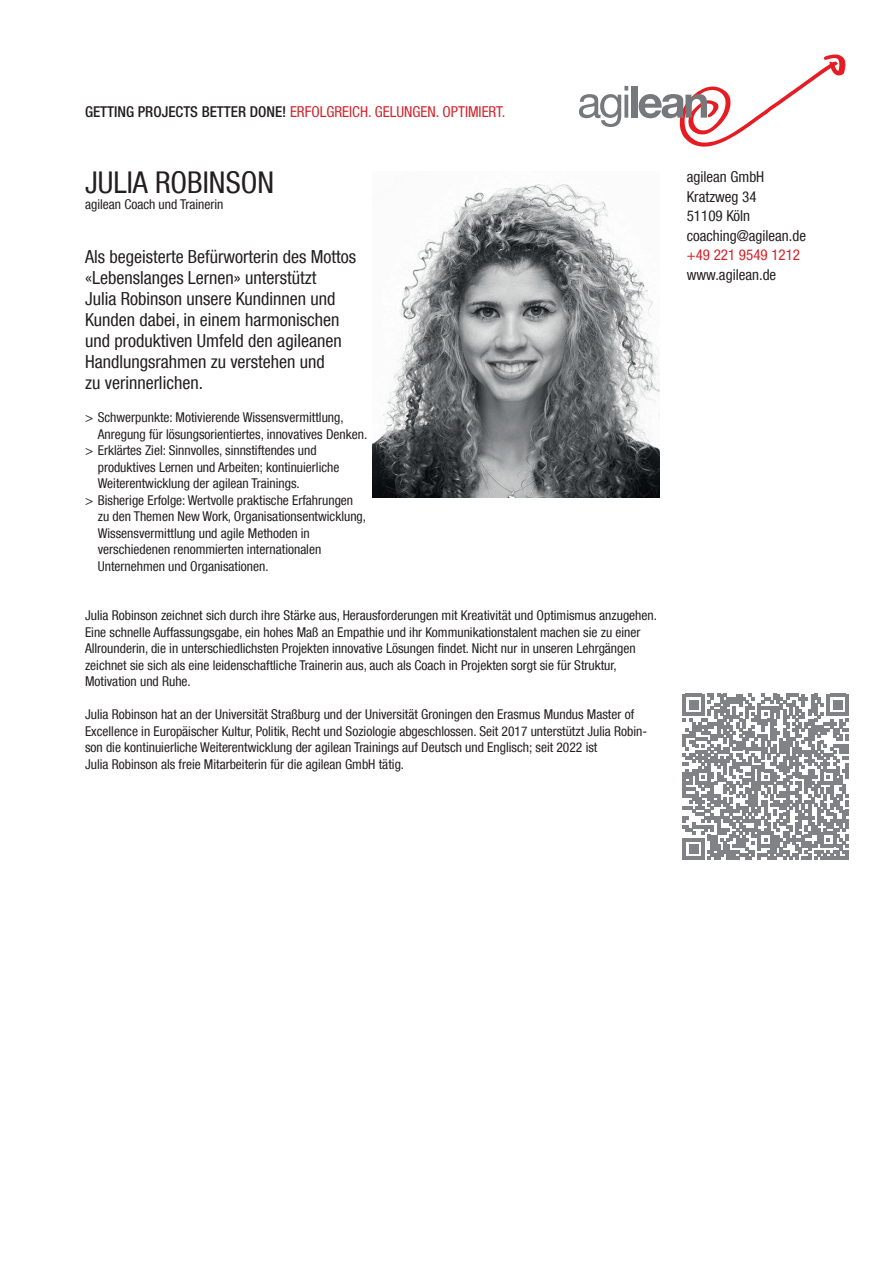
<style>
.page{position:relative;width:893px;height:1263px;background:#fff}
.page>*{position:absolute;margin:0;border:0;box-sizing:border-box;transform-origin:0 0}
.t1{font:condensed 30px "Helvetica Neue LT Com";color:#231f20}
.t2{font:condensed 18px/21px "Helvetica Neue LT Com";color:#231f20}
.t3{font:condensed 15px "Helvetica Neue LT Com";color:#d1232a}
.t4{font:condensed 15px/19.5px "Helvetica Neue LT Com";color:#231f20}
.t5{font:condensed 13.5px/16.5px "Helvetica Neue LT Com";color:#231f20}
.s1{font-weight:500;color:#231f20}
</style>
<div class="page">
<svg style="left:579px;top:86px;width:49px;height:41px"></svg>
<div style="left:631px;top:86px;width:6px;height:32px;background:#76787b"></div>
<svg style="left:639px;top:54px;width:207px;height:93px"></svg>
<img style="left:372px;top:184px;width:287px;height:313px">
<svg style="left:683px;top:694px;width:166px;height:166px"></svg>
<p class="t3" style="left:85px;top:103px;width:422px"><span class="s1">GETTING PROJECTS BETTER DONE!</span> ERFOLGREICH. GELUNGEN. OPTIMIERT.</p>
<h1 class="t1" style="left:85px;top:164px;width:190px">JULIA ROBINSON</h1>
<p class="t5" style="left:85px;top:196px;width:140px">agilean Coach und Trainerin</p>
<p class="t2" style="left:85px;top:246px;width:273px">Als begeisterte Befürworterin des Mottos «Lebenslanges Lernen» unterstützt<br>Julia Robinson unsere Kundinnen und Kunden dabei, in einem harmonischen und produktiven Umfeld den agileanen Handlungsrahmen zu verstehen und<br>zu verinnerlichen.</p>
<p class="t5" style="left:85px;top:409px;width:260px">&gt; Schwerpunkte: Motivierende Wissensvermittlung,</p>
<p class="t5" style="left:98px;top:426px;width:271px">Anregung für lösungsorientiertes, innovatives Denken.</p>
<p class="t5" style="left:85px;top:442px;width:233px">&gt; Erklärtes Ziel: Sinnvolles, sinnstiftendes und</p>
<p class="t5" style="left:98px;top:459px;width:243px">produktives Lernen und Arbeiten; kontinuierliche</p>
<p class="t5" style="left:98px;top:475px;width:204px">Weiterentwicklung der agilean Trainings.</p>
<p class="t5" style="left:85px;top:492px;width:270px">&gt; Bisherige Erfolge: Wertvolle praktische Erfahrungen</p>
<p class="t5" style="left:98px;top:508px;width:270px">zu den Themen New Work, Organisationsentwicklung,</p>
<p class="t5" style="left:98px;top:525px;width:214px">Wissensvermittlung und agile Methoden in</p>
<p class="t5" style="left:98px;top:541px;width:225px">verschiedenen renommierten internationalen</p>
<p class="t5" style="left:98px;top:558px;width:172px">Unternehmen und Organisationen.</p>
<p class="t5" style="left:85px;top:607px;width:573px">Julia Robinson zeichnet sich durch ihre Stärke aus, Herausforderungen mit Kreativität und Optimismus anzugehen.<br>Eine schnelle Auffassungsgabe, ein hohes Maß an Empathie und ihr Kommunikationstalent machen sie zu einer Allrounderin, die in unterschiedlichsten Projekten innovative Lösungen findet. Nicht nur in unseren Lehrgängen zeichnet sie sich als eine leidenschaftliche Trainerin aus, auch als Coach in Projekten sorgt sie für Struktur, Motivation und Ruhe.</p>
<p class="t5" style="left:85px;top:706px;width:564px">Julia Robinson hat an der Universität Straßburg und der Universität Groningen den Erasmus Mundus Master of Excellence in Europäischer Kultur, Politik, Recht und Soziologie abgeschlossen. Seit 2017 unterstützt Julia Robin&shy;son die kontinuierliche Weiterentwicklung der agilean Trainings auf Deutsch und Englisch; seit 2022 ist<br>Julia Robinson als freie Mitarbeiterin für die agilean GmbH tätig.</p>
<p class="t4" style="left:687px;top:167px;width:121px">agilean GmbH<br>Kratzweg 34<br>51109 Köln coaching@agilean.de</p>
<p class="t3" style="left:687px;top:246px;width:115px">+49 221 9549 1212</p>
<p class="t4" style="left:687px;top:264px;width:91px">www.agilean.de</p>
</div>
